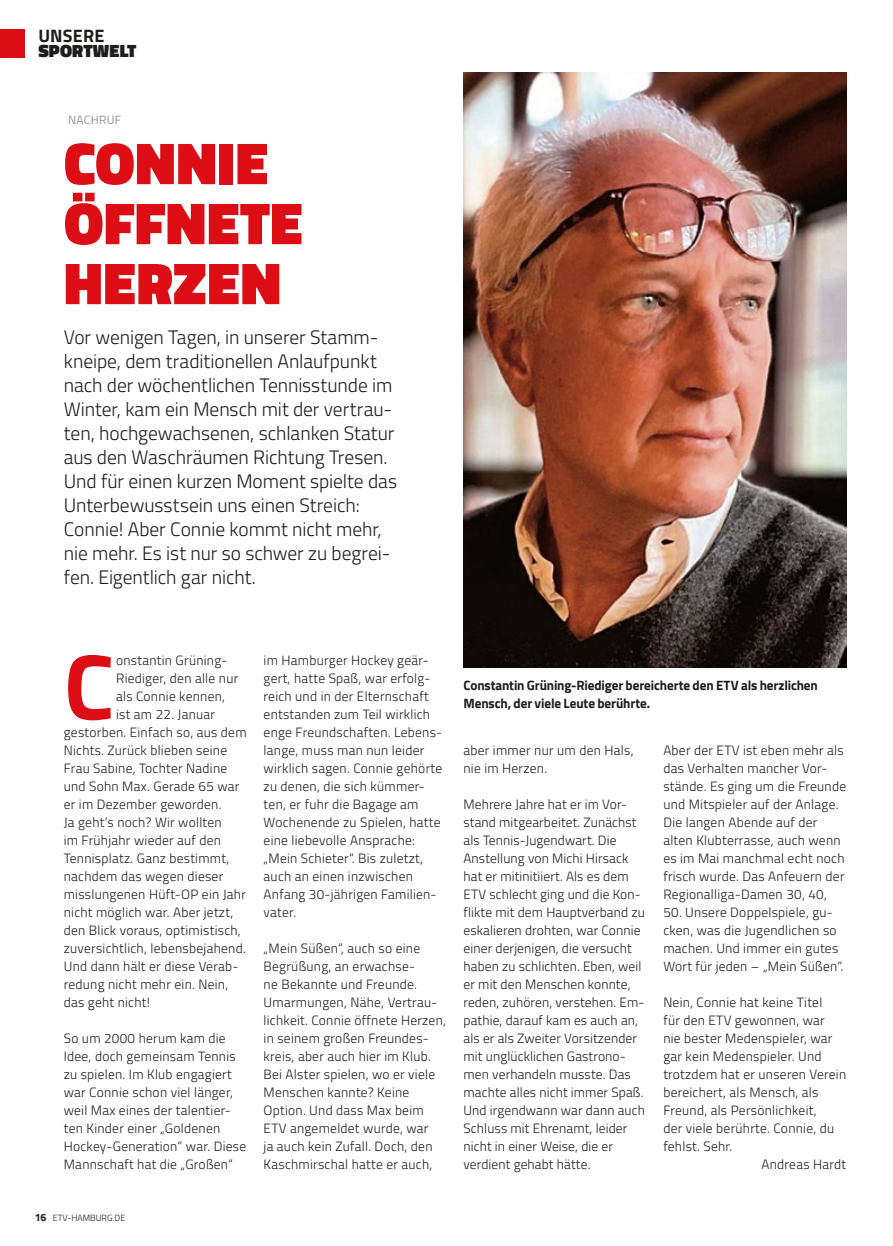
<style>
.page{position:relative;width:893px;height:1246px;background:#fff}
.page>*{position:absolute;margin:0;border:0;box-sizing:border-box;transform-origin:0 0}
.t1{font:700 92.85px "Titillium Web";color:#dc0d15}
.t2{font:900 60px/60px "Titillium Web";letter-spacing:.01em;color:#dc0d15}
.t3{font:300 19.5px/24px "Titillium Web";letter-spacing:-.005em;color:#1d1d1b}
.t4{font:900 18px/15px "Titillium Web";letter-spacing:.01em;color:#1d1d1b}
.t5{font:300 13.5px/18px "Titillium Web";letter-spacing:.02em;color:#1d1d1b}
.t6{font:700 13.5px/18px "Titillium Web";letter-spacing:-.01em;color:#1d1d1b}
.t7{font:12px "Titillium Web";letter-spacing:.025em;color:#949691}
.t8{font:300 9px "Titillium Web";color:#1d1d1b}
.s1{font-weight:700}
.s2{font-weight:700;font-size:10.5px}
</style>
<div class="page">
<div style="left:0;top:29px;width:24px;height:28px;background:#dc0d15"></div>
<img style="left:463px;top:72px;width:383px;height:595px">
<p class="t4" style="left:38px;top:28px;width:100px"><span class="s1">UNSERE<br></span>SPORTWELT</p>
<p class="t7" style="left:68px;top:111px;width:55px">NACHRUF</p>
<p class="t2" style="left:64px;top:133px;width:240px">CONNIE<br>ÖFFNETE<br>HERZEN</p>
<p class="t3" style="left:64px;top:324px;width:335px">Vor wenigen Tagen, in unserer Stamm&shy;kneipe, dem traditionellen Anlaufpunkt nach der wöchentlichen Tennisstunde im Winter, kam ein Mensch mit der vertrau&shy;ten, hochgewachsenen, schlanken Statur aus den Waschräumen Richtung Tresen.<br>Und für einen kurzen Moment spielte das Unterbewusstsein uns einen Streich:<br>Connie! Aber Connie kommt nicht mehr, nie mehr. Es ist nur so schwer zu begrei&shy;fen. Eigentlich gar nicht.</p>
<p class="t1" style="left:64px;top:616px;width:52px">C</p>
<p class="t5" style="left:116px;top:651px;width:113px">onstantin Grüning-</p>
<p class="t5" style="left:116px;top:669px;width:124px">Riediger, den alle nur</p>
<p class="t5" style="left:116px;top:687px;width:111px">als Connie kennen,</p>
<p class="t5" style="left:116px;top:705px;width:101px">ist am 22. Januar</p>
<p class="t5" style="left:64px;top:723px;width:184px">gestorben. Einfach so, aus dem</p>
<p class="t5" style="left:64px;top:741px;width:165px">Nichts. Zurück blieben seine</p>
<p class="t5" style="left:64px;top:759px;width:165px">Frau Sabine, Tochter Nadine</p>
<p class="t5" style="left:64px;top:777px;width:177px">und Sohn Max. Gerade 65 war</p>
<p class="t5" style="left:64px;top:795px;width:159px">er im Dezember geworden.</p>
<p class="t5" style="left:64px;top:813px;width:160px">Ja geht’s noch? Wir wollten</p>
<p class="t5" style="left:64px;top:831px;width:159px">im Frühjahr wieder auf den</p>
<p class="t5" style="left:64px;top:849px;width:167px">Tennisplatz. Ganz bestimmt,</p>
<p class="t5" style="left:64px;top:867px;width:161px">nachdem das wegen dieser</p>
<p class="t5" style="left:64px;top:885px;width:184px">misslungenen Hüft-OP ein Jahr</p>
<p class="t5" style="left:64px;top:903px;width:171px">nicht möglich war. Aber jetzt,</p>
<p class="t5" style="left:64px;top:921px;width:179px">den Blick voraus, optimistisch,</p>
<p class="t5" style="left:64px;top:939px;width:183px">zuversichtlich, lebensbejahend.</p>
<p class="t5" style="left:64px;top:957px;width:176px">Und dann hält er diese Verab-</p>
<p class="t5" style="left:64px;top:975px;width:166px">redung nicht mehr ein. Nein,</p>
<p class="t5" style="left:64px;top:993px;width:88px">das geht nicht!</p>
<p class="t5" style="left:64px;top:1029px;width:184px">So um 2000 herum kam die<br>Idee, doch gemeinsam Tennis zu spielen. Im Klub engagiert war Connie schon viel länger, weil Max eines der talentier&shy;ten Kinder einer „Goldenen<br>Hockey-Generation“ war. Diese<br>Mannschaft hat die „Großen“</p>
<p class="t5" style="left:264px;top:651px;width:180px">im Hamburger Hockey geär&shy;gert, hatte Spaß, war erfolg&shy;reich und in der Elternschaft entstanden zum Teil wirklich enge Freundschaften. Lebens&shy;lange, muss man nun leider wirklich sagen. Connie gehörte zu denen, die sich kümmer&shy;ten, er fuhr die Bagage am<br>Wochenende zu Spielen, hatte eine liebevolle Ansprache: „Mein Schieter“. Bis zuletzt, auch an einen inzwischen<br>Anfang 30-jährigen Familien&shy;vater.</p>
<p class="t5" style="left:264px;top:939px;width:184px">„Mein Süßen“, auch so eine<br>Begrüßung, an erwachse-<br>ne Bekannte und Freunde.<br>Umarmungen, Nähe, Vertrau&shy;lichkeit. Connie öffnete Herzen, in seinem großen Freundes&shy;kreis, aber auch hier im Klub.<br>Bei Alster spielen, wo er viele<br>Menschen kannte? Keine<br>Option. Und dass Max beim<br>ETV angemeldet wurde, war<br>ja auch kein Zufall. Doch, den<br>Kaschmirschal hatte er auch,</p>
<p class="t8" style="left:35px;top:1212px;width:92px"><span class="s2">16</span> ETV-HAMBURG.DE</p>
<p class="t6" style="left:463px;top:675px;width:356px">Constantin Grüning-Riediger bereicherte den ETV als herzlichen<br>Mensch, der viele Leute berührte.</p>
<p class="t5" style="left:463px;top:741px;width:172px">aber immer nur um den Hals, nie im Herzen.</p>
<p class="t5" style="left:463px;top:795px;width:183px">Mehrere Jahre hat er im Vor&shy;stand mitgearbeitet. Zunächst als Tennis-Jugendwart. Die<br>Anstellung von Michi Hirsack hat er mitinitiiert. Als es dem<br>ETV schlecht ging und die Kon&shy;flikte mit dem Hauptverband zu eskalieren drohten, war Connie einer derjenigen, die versucht haben zu schlichten. Eben, weil er mit den Menschen konnte, reden, zuhören, verstehen. Em&shy;pathie, darauf kam es auch an, als er als Zweiter Vorsitzender mit unglücklichen Gastrono&shy;men verhandeln musste. Das machte alles nicht immer Spaß.<br>Und irgendwann war dann auch<br>Schluss mit Ehrenamt, leider nicht in einer Weise, die er verdient gehabt hätte.</p>
<p class="t5" style="left:663px;top:741px;width:184px">Aber der ETV ist eben mehr als das Verhalten mancher Vor&shy;stände. Es ging um die Freunde und Mitspieler auf der Anlage.<br>Die langen Abende auf der alten Klubterrasse, auch wenn es im Mai manchmal echt noch frisch wurde. Das Anfeuern der<br>Regionalliga-Damen 30, 40,</p>
<p class="t5" style="left:663px;top:903px;width:181px">50. Unsere Doppelspiele, gu&shy;cken, was die Jugendlichen so machen. Und immer ein gutes<br>Wort für jeden – „Mein Süßen“.</p>
<p class="t5" style="left:663px;top:993px;width:184px">Nein, Connie hat keine Titel<br>für den ETV gewonnen, war<br>nie bester Medenspieler, war gar kein Medenspieler. Und trotzdem hat er unseren Verein bereichert, als Mensch, als<br>Freund, als Persönlichkeit,<br>der viele berührte. Connie, du fehlst. Sehr.</p>
<p class="t5" style="left:761px;top:1155px;width:86px">Andreas Hardt</p>
</div>
